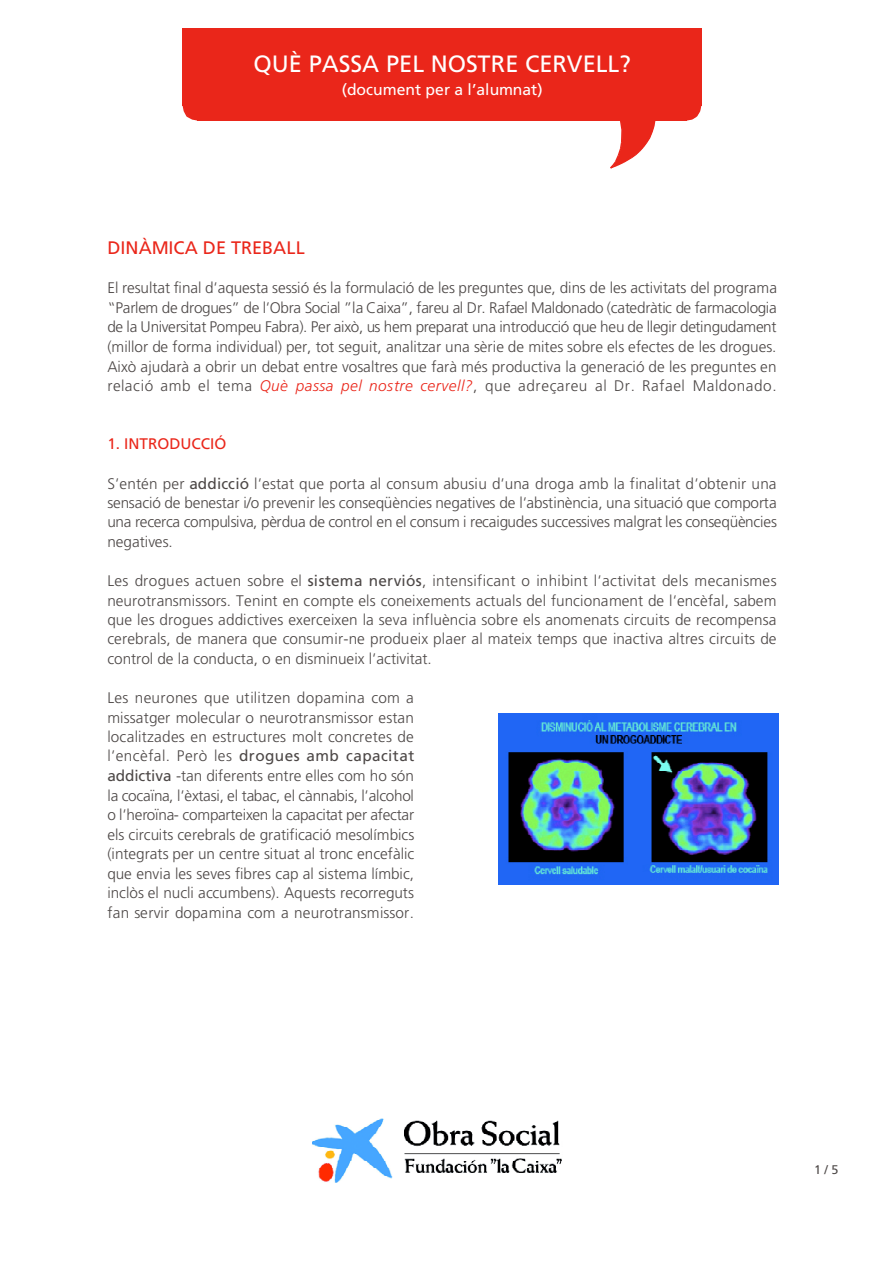
<style>
.page{position:relative;width:893px;height:1263px;background:#fff}
.page>*{position:absolute;margin:0;border:0;box-sizing:border-box;transform-origin:0 0}
.t1{font:23.55px "La Caixa Frutiger";color:#fff}
.t2{font:18.15px "La Caixa Frutiger";color:#ea261a}
.t3{font:15.75px "La Caixa Frutiger";color:#fff}
.t4{font:300 15.3px/19.5px "La Caixa Frutiger";color:#4d4847;text-align:justify}
.t5{font:15.3px "La Caixa Frutiger";color:#ea261a}
.t6{font:12.6px "La Caixa Frutiger";color:#4d4847}
.s1{font-style:italic;color:#ea261a}
.s2{font-weight:400}
</style>
<div class="page">
<div style="left:184px;top:28px;width:515px;height:95px;background:#ea261a"></div>
<hr style="left:197px;top:119px;width:423px;height:2px;background:#ea261a">
<hr style="left:183px;top:28px;width:1px;height:78px;background:#ea261a">
<svg style="left:183px;top:105px;width:15px;height:16px"></svg>
<hr style="left:699px;top:28px;width:2px;height:78px;background:#ea261a">
<hr style="left:654px;top:119px;width:33px;height:2px;background:#ea261a">
<svg style="left:686px;top:105px;width:15px;height:16px"></svg>
<svg style="left:610px;top:119px;width:45px;height:49px"></svg>
<img style="left:312px;top:1118px;width:250px;height:65px">
<img style="left:498px;top:714px;width:280px;height:171px">
<h1 class="t1" style="left:253px;top:54px;width:379px">QUÈ PASSA PEL NOSTRE CERVELL?</h1>
<p class="t3" style="left:342px;top:84px;width:202px">(document per a l’alumnat)</p>
<p class="t2" style="left:107px;top:241px;width:199px">DINÀMICA DE TREBALL</p>
<p class="t4" style="left:107px;top:280px;width:671px">El resultat final d'aquesta sessió és la formulació de les preguntes que, dins de les activitats del programa “Parlem de drogues” de l'Obra Social ”la Caixa”, fareu al Dr. Rafael Maldonado (catedràtic de farmacologia de la Universitat Pompeu Fabra). Per això, us hem preparat una introducció que heu de llegir detingudament (millor de forma individual) per, tot seguit, analitzar una sèrie de mites sobre els efectes de les drogues.<br>Això ajudarà a obrir un debat entre vosaltres que farà més productiva la generació de les preguntes en relació amb el tema <span class="s1">Què passa pel nostre cervell?</span>, que adreçareu al Dr. Rafael Maldonado.</p>
<p class="t5" style="left:107px;top:438px;width:121px">1. INTRODUCCIÓ</p>
<p class="t4" style="left:107px;top:475px;width:671px">S'entén per <span class="s2">addicció</span> l'estat que porta al consum abusiu d'una droga amb la finalitat d'obtenir una sensació de benestar i/o prevenir les conseqüències negatives de l'abstinència, una situació que comporta una recerca compulsiva, pèrdua de control en el consum i recaigudes successives malgrat les conseqüències negatives.</p>
<p class="t4" style="left:107px;top:572px;width:671px">Les drogues actuen sobre el <span class="s2">sistema nerviós</span>, intensificant o inhibint l'activitat dels mecanismes neurotransmissors. Tenint en compte els coneixements actuals del funcionament de l'encèfal, sabem que les drogues addictives exerceixen la seva influència sobre els anomenats circuits de recompensa cerebrals, de manera que consumir-ne produeix plaer al mateix temps que inactiva altres circuits de control de la conducta, o en disminueix l'activitat.</p>
<p class="t4" style="left:107px;top:689px;width:308px">Les neurones que utilitzen dopamina com a missatger molecular o neurotransmissor estan localitzades en estructures molt concretes de l'encèfal. Però les <span class="s2">drogues amb capacitat addictiva</span> -tan diferents entre elles com ho són la cocaïna, l'èxtasi, el tabac, el cànnabis, l'alcohol o l'heroïna- comparteixen la capacitat per afectar els circuits cerebrals de gratificació mesolímbics (integrats per un centre situat al tronc encefàlic que envia les seves fibres cap al sistema límbic, inclòs el nucli accumbens). Aquests recorreguts fan servir dopamina com a neurotransmissor.</p>
<p class="t6" style="left:814px;top:1165px;width:26px">1 / 5</p>
</div>
